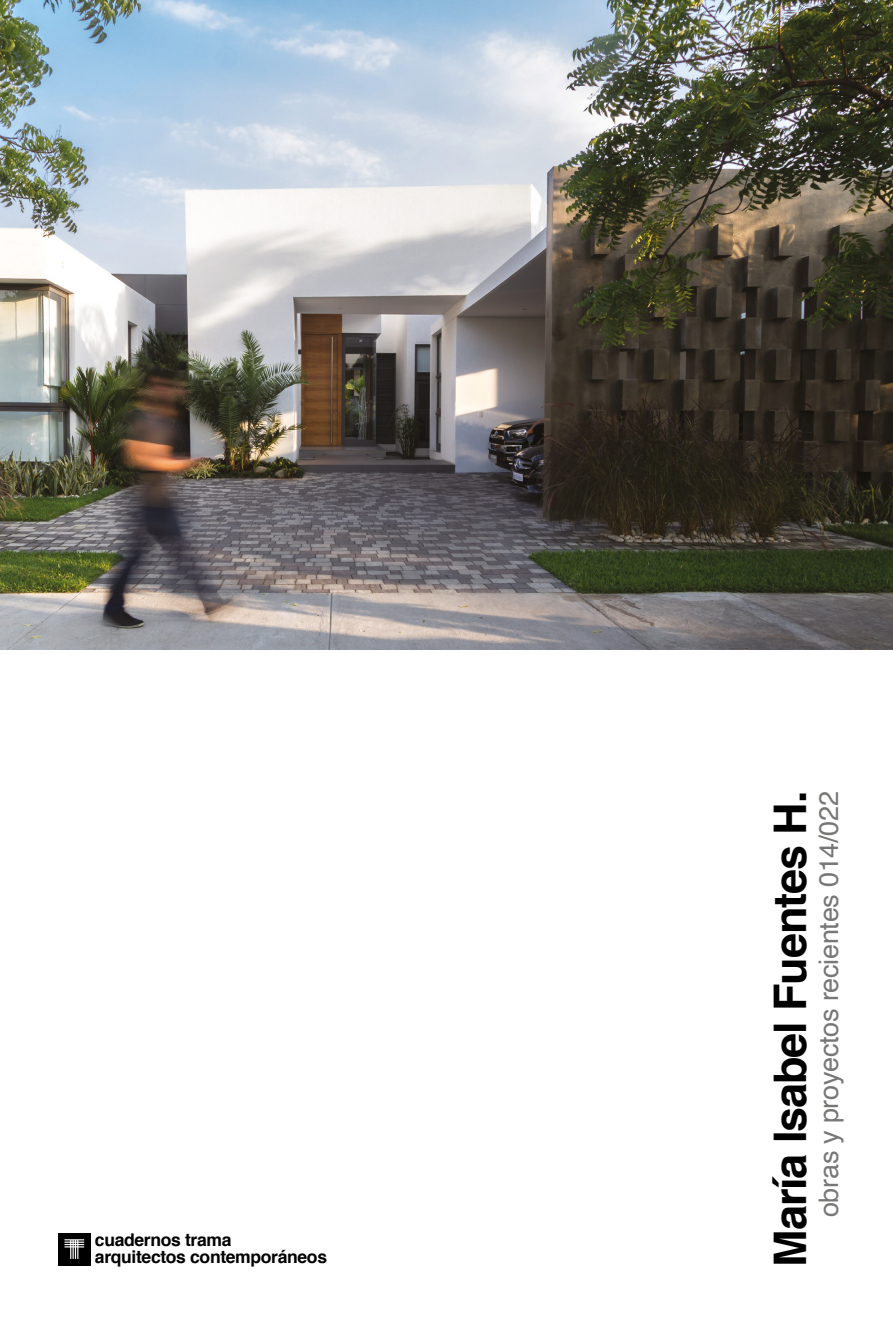
<style>
.page{position:relative;width:893px;height:1319px;background:#fff}
.page>*{position:absolute;margin:0;border:0;box-sizing:border-box;transform-origin:0 0}
.t1{font:700 45px "Helvetica";letter-spacing:-.025em;color:#000}
.t2{font:27px "Helvetica";letter-spacing:-.01em;color:#777776}
.t3{font:700 17.55px/17.5px "Helvetica";letter-spacing:-.02em;color:#000}
</style>
<div class="page">
<div style="left:58px;top:1232px;width:33px;height:33px;background:#000"></div>
<svg style="left:64px;top:1239px;width:20px;height:19px"></svg>
<img style="left:0;top:0;width:893px;height:649px">
<p class="t3" style="left:95px;top:1231px;width:234px">cuadernos trama<br>arquitectos contemporáneos</p>
<h1 class="t1" style="left:771px;top:1266px;width:477px;rotate:-90deg">María Isabel Fuentes H.</h1>
<h2 class="t2" style="left:817px;top:1217px;width:428px;rotate:-90deg">obras y proyectos recientes 014/022</h2>
</div>
